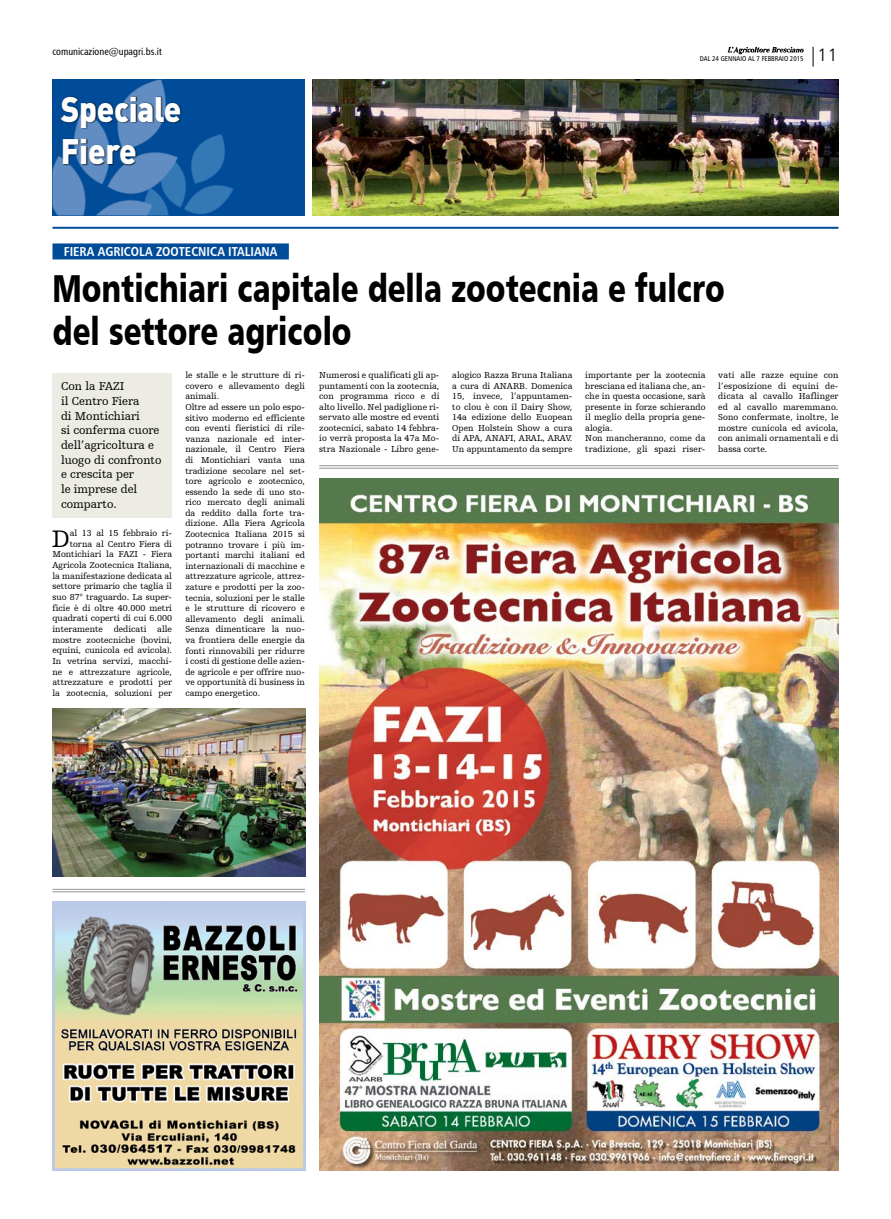
<style>
.page{position:relative;width:891px;height:1219px;background:#fff}
.page>*{position:absolute;margin:0;border:0;box-sizing:border-box;transform-origin:0 0}
.t1{font:39px/43px "Humanist 777 BT Black B";color:#000;scale:.76 1}
.t2{font:900 35px/42px "DIN";letter-spacing:-.01em;color:#fff;scale:.9 1}
.t3{font:25.1px "Humanist Slabserif 712 BT";color:#000}
.t4{font:18px "Humanist 777 BT Light B";color:#000}
.t5{font:13px "Humanist 777 BT Bold Condensed B";color:#fff}
.t6{font:12px/14.7px "Humanist Slabserif 712 BT";color:#000}
.t7{font:10px "Humanist 777 BT Roman Condensed B";color:#000}
.t8{font:9px/10.6px "Humanist Slabserif 712 BT";color:#000;text-align:justify}
.t9{font:7px "Humanist 777 BT Roman Condensed B";color:#000}
</style>
<div class="page">
<hr style="left:52px;top:227px;width:786px;height:2px;background:#004c98">
<div style="left:52px;top:79px;width:253px;height:136px;background:#004c98"></div>
<img style="left:185px;top:134px;width:49px;height:81px">
<img style="left:52px;top:79px;width:133px;height:136px">
<div style="left:61px;top:96px;width:121px;height:71px;background:#000;opacity:.75"></div>
<img style="left:319px;top:479px;width:519px;height:692px">
<img style="left:312px;top:79px;width:526px;height:136px">
<img style="left:52px;top:901px;width:253px;height:270px">
<hr style="left:52px;top:889px;width:253px;height:1px;background:#939598">
<hr style="left:52px;top:892px;width:253px;height:1px;background:#939598">
<div style="left:52px;top:243px;width:237px;height:16px;background:#004c98"></div>
<div style="left:52px;top:373px;width:119px;height:144px;background:#ecebe4"></div>
<img style="left:52px;top:709px;width:253px;height:168px">
<svg style="left:812px;top:47px;width:1px;height:20px"></svg>
<img style="left:727px;top:47px;width:77px;height:8px">
<hr style="left:319px;top:465px;width:519px;height:1px;background:#939598">
<hr style="left:319px;top:468px;width:519px;height:1px;background:#939598">
<p class="t7" style="left:52px;top:45px;width:111px">comunicazione@upagri.bs.it</p>
<h2 class="t2" style="left:61px;top:86px;width:135px">Speciale<br>Fiere</h2>
<p class="t9" style="left:699px;top:54px;width:105px">dal 24 gennaio AL 7 FEBBRAIO 2015</p>
<h3 class="t4" style="left:817px;top:44px;width:22px">11</h3>
<h3 class="t5" style="left:64px;top:243px;width:215px">FIERA AGRICOLA ZOOTECNICA ITALIANA</h3>
<h1 class="t1" style="left:52px;top:266px;width:885px">Montichiari capitale della zootecnia e fulcro del settore agricolo</h1>
<h3 class="t6" style="left:61px;top:379px;width:102px">Con la FAZI<br>il Centro Fiera<br>di Montichiari<br>si conferma cuore dell’agricoltura e luogo di confronto e crescita per<br>le imprese del comparto.</h3>
<p class="t8" style="left:52px;top:528px;width:121px;text-align:right">al 13 al 15 febbraio ri&shy;torna al Centro Fiera di<br>Montichiari la FAZI - Fiera<br>Agricola Zootecnica Italiana, la manifestazione dedicata al settore primario che taglia il suo 87° traguardo. La super&shy;ficie è di oltre 40.000 metri quadrati coperti di cui 6.000 interamente dedicati alle mostre zootecniche (bovini, equini, cunicola ed avicola).<br>In vetrina servizi, macchi&shy;ne e attrezzature agricole, attrezzature e prodotti per la zootecnia, soluzioni per</p>
<h3 class="t3" style="left:52px;top:523px;width:20px">D</h3>
<p class="t8" style="left:185px;top:370px;width:121px;text-align:left">le stalle e le strutture di ri&shy;covero e allevamento degli animali.<br>Oltre ad essere un polo espo&shy;sitivo moderno ed efficiente con eventi fieristici di rile&shy;vanza nazionale ed inter&shy;nazionale, il Centro Fiera di Montichiari vanta una tradizione secolare nel set&shy;tore agricolo e zootecnico, essendo la sede di uno sto&shy;rico mercato degli animali da reddito dalla forte tra&shy;dizione. Alla Fiera Agricola<br>Zootecnica Italiana 2015 si potranno trovare i più im&shy;portanti marchi italiani ed internazionali di macchine e attrezzature agricole, attrez&shy;zature e prodotti per la zoo&shy;tecnia, soluzioni per le stalle e le strutture di ricovero e allevamento degli animali.<br>Senza dimenticare la nuo&shy;va frontiera delle energie da fonti rinnovabili per ridurre i costi di gestione delle azien&shy;de agricole e per offrire nuo&shy;ve opportunità di business in campo energetico.</p>
<p class="t8" style="left:319px;top:370px;width:122px">Numerosi e qualificati gli ap&shy;puntamenti con la zootecnia, con programma ricco e di alto livello. Nel padiglione ri&shy;servato alle mostre ed eventi zootecnici, sabato 14 febbra&shy;io verrà proposta la 47a Mo&shy;stra Nazionale - Libro gene-</p>
<p class="t8" style="left:452px;top:370px;width:122px">alogico Razza Bruna Italiana a cura di ANARB. Domenica 15, invece, l’appuntamen&shy;to clou è con il Dairy Show, 14a edizione dello Euopean Open Holstein Show a cura di APA, ANAFI, ARAL, ARAV.<br>Un appuntamento da sempre</p>
<p class="t8" style="left:585px;top:370px;width:122px;text-align:left">importante per la zootecnia bresciana ed italiana che, an&shy;che in questa occasione, sarà presente in forze schierando il meglio della propria gene&shy;alogia.<br>Non mancheranno, come da tradizione, gli spazi riser-</p>
<p class="t8" style="left:718px;top:370px;width:122px">vati alle razze equine con l’esposizione di equini de&shy;dicata al cavallo Haflinger ed al cavallo maremmano.<br>Sono confermate, inoltre, le mostre cunicola ed avicola, con animali ornamentali e di bassa corte.</p>
</div>
